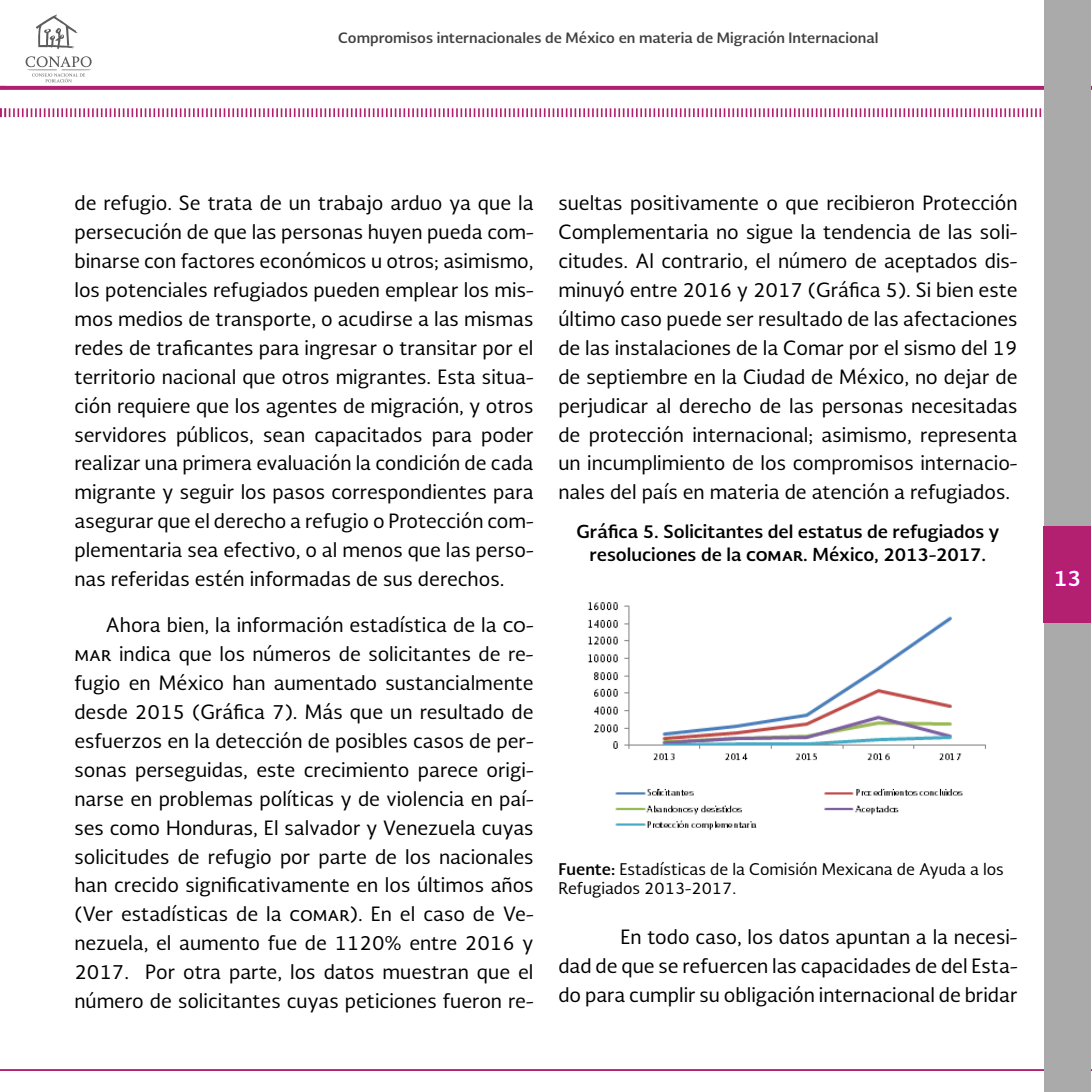
<style>
.page{position:relative;width:1092px;height:1092px;background:#fff}
.page>*{position:absolute;margin:0;border:0;box-sizing:border-box;transform-origin:0 0}
.t1{font:700 21px "Soberana Sans";color:#fff}
.t2{font:19.25px/28.9px "Soberana Sans";color:#000;text-align:justify}
.t3{font:700 17.5px/23.1px "Soberana Sans";color:#000;text-align:center}
.t4{font:15.75px/18.9px "Soberana Sans";color:#000}
.t5{font:700 14px "Soberana Sans";color:#414042}
.s1{font-weight:700}
</style>
<div class="page">
<hr style="left:0;top:89px;width:1091px;height:1px;background:#6d6e71">
<svg style="left:0;top:107px;width:1091px;height:12px"></svg>
<hr style="left:0;top:86px;width:1091px;height:3px;background:#b1206f">
<hr style="left:0;top:1069px;width:1091px;height:1px;background:#b1206f">
<div style="left:1043px;top:0;width:47px;height:1091px;background:#aaa"></div>
<div style="left:1043px;top:525px;width:47px;height:97px;background:#b2206f"></div>
<svg style="left:1054px;top:568px;width:27px;height:20px"></svg>
<svg style="left:36px;top:14px;width:42px;height:35px"></svg>
<svg style="left:26px;top:56px;width:66px;height:26px"></svg>
<img style="left:587px;top:602px;width:399px;height:229px">
<p class="t5" style="left:338px;top:28px;width:541px">Compromisos internacionales de México en materia de Migración Internacional</p>
<p class="t2" style="left:74px;top:188px;width:460px">de refugio. Se trata de un trabajo arduo ya que la persecución de que las personas huyen pueda com&shy;binarse con factores económicos u otros; asimismo, los potenciales refugiados pueden emplear los mis&shy;mos medios de transporte, o acudirse a las mismas redes de traficantes para ingresar o transitar por el territorio nacional que otros migrantes. Esta situa&shy;ción requiere que los agentes de migración, y otros servidores públicos, sean capacitados para poder realizar una primera evaluación la condición de cada migrante y seguir los pasos correspondientes para asegurar que el derecho a refugio o Protección com&shy;plementaria sea efectivo, o al menos que las perso&shy;nas referidas estén informadas de sus derechos.</p>
<p class="t2" style="left:74px;top:610px;width:460px;text-indent:32px">Ahora bien, la información estadística de la co&shy;mar indica que los números de solicitantes de re&shy;fugio en México han aumentado sustancialmente desde 2015 (Gráfica 7). Más que un resultado de esfuerzos en la detección de posibles casos de per&shy;sonas perseguidas, este crecimiento parece origi&shy;narse en problemas políticas y de violencia en paí&shy;ses como Honduras, El salvador y Venezuela cuyas solicitudes de refugio por parte de los nacionales han crecido significativamente en los últimos años (Ver estadísticas de la comar). En el caso de Ve&shy;nezuela, el aumento fue de 1120% entre 2016 y 2017. Por otra parte, los datos muestran que el número de solicitantes cuyas peticiones fueron re-</p>
<p class="t2" style="left:558px;top:188px;width:460px">sueltas positivamente o que recibieron Protección Complementaria no sigue la tendencia de las soli&shy;citudes. Al contrario, el número de aceptados dis&shy;minuyó entre 2016 y 2017 (Gráfica 5). Si bien este último caso puede ser resultado de las afectaciones de las instalaciones de la Comar por el sismo del 19 de septiembre en la Ciudad de México, no dejar de perjudicar al derecho de las personas necesitadas de protección internacional; asimismo, representa un incumplimiento de los compromisos internacio&shy;nales del país en materia de atención a refugiados.</p>
<p class="t3" style="left:576px;top:519px;width:424px">Gráfica 5. Solicitantes del estatus de refugiados y resoluciones de la comar. México, 2013-2017.</p>
<p class="t4" style="left:558px;top:859px;width:447px"><span class="s1">Fuente:</span> Estadísticas de la Comisión Mexicana de Ayuda a los<br>Refugiados 2013-2017.</p>
<p class="t2" style="left:558px;top:921px;width:460px;text-indent:62px">En todo caso, los datos apuntan a la necesi&shy;dad de que se refuercen las capacidades de del Esta&shy;do para cumplir su obligación internacional de bridar</p>
<p class="t1" style="left:1053px;top:563px;width:29px">13</p>
</div>
